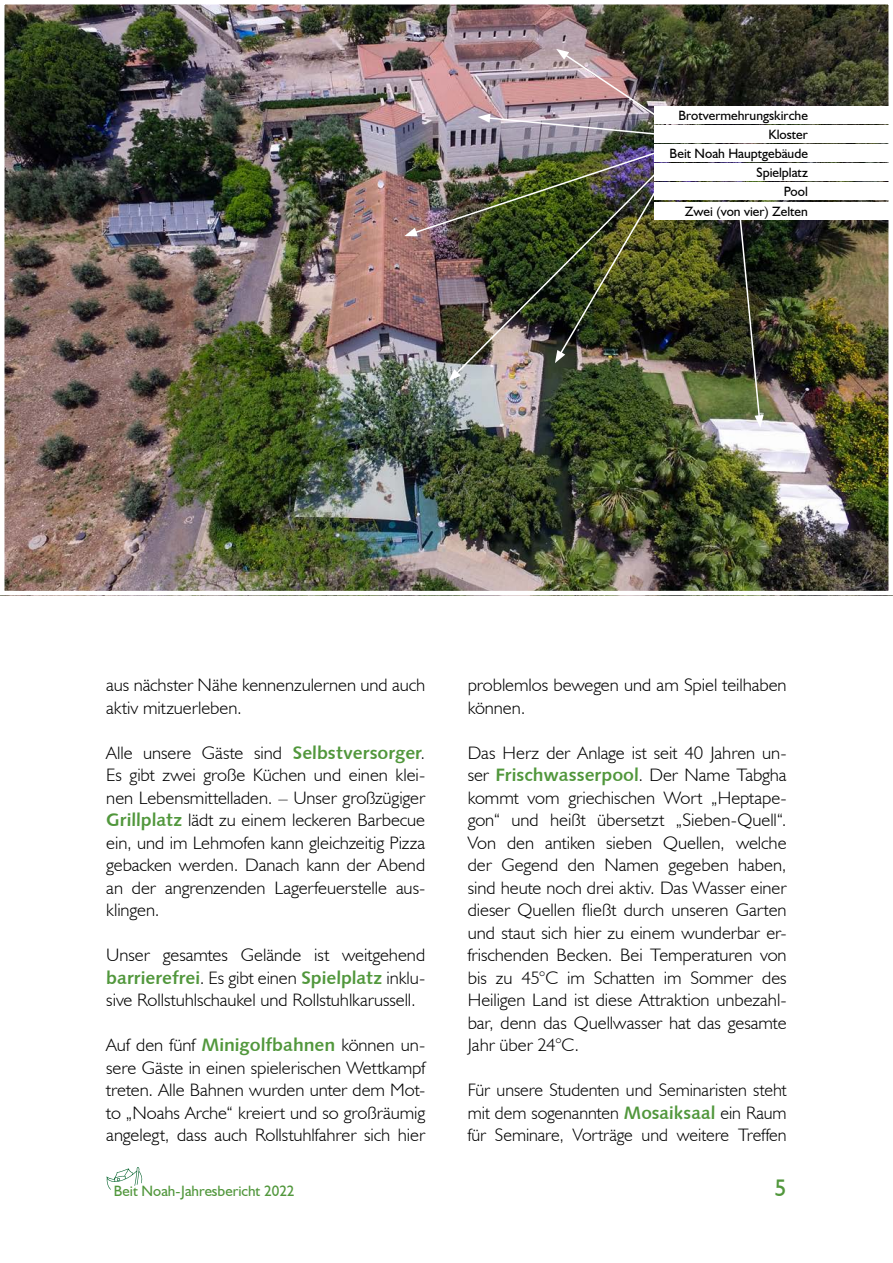
<style>
.page{position:relative;width:893px;height:1263px;background:#fff}
.page>*{position:absolute;margin:0;border:0;box-sizing:border-box;transform-origin:0 0}
.t1{font:24px "Humanist 521 BT";color:#51973c}
.t2{font:300 18px/22.5px "Humanist 521 BT";letter-spacing:-.005em;color:#000;text-align:justify;scale:1.04 1}
.t3{font:300 18px/22.5px "Humanist 521 BT";letter-spacing:-.005em;color:#000;text-align:justify}
.t4{font:18px "Humanist 531 BT Bold A";color:#51973c;scale:1.04 1}
.t5{font:15px "Humanist 521 BT";color:#51973c}
.t6{font:13.5px/19.2px "Humanist 521 BT";color:#000;text-align:right}
.s1{font-family:"Humanist 531 BT Bold A";font-weight:400;color:#51973c}
.s2{font-family:"Humanist 521 BT";font-weight:300;color:#000}
</style>
<div class="page">
<svg style="left:107px;top:1167px;width:35px;height:22px"></svg>
<img style="left:5px;top:5px;width:883px;height:585px">
<div style="left:0;top:0;width:893px;height:595px;border:4px solid #fff"></div>
<div style="left:655px;top:106px;width:238px;height:17px;background:#fff"></div>
<div style="left:655px;top:125px;width:238px;height:17px;background:#fff"></div>
<div style="left:655px;top:145px;width:238px;height:17px;background:#fff"></div>
<div style="left:655px;top:164px;width:238px;height:17px;background:#fff"></div>
<div style="left:655px;top:183px;width:238px;height:17px;background:#fff"></div>
<div style="left:655px;top:202px;width:238px;height:17px;background:#fff"></div>
<img style="left:477px;top:49px;width:180px;height:87px">
<img style="left:739px;top:219px;width:25px;height:209px">
<img style="left:404px;top:151px;width:257px;height:230px">
<p class="t6" style="left:670px;top:105px;width:140px">Brotvermehrungskirche<br>Kloster<br>Beit Noah Hauptgebäude<br>Spielplatz<br>Pool<br>Zwei (von vier) Zelten</p>
<p class="t2" style="left:106px;top:674px;width:308px">aus nächster Nähe kennenzulernen und auch aktiv mitzuerleben.</p>
<p class="t2" style="left:106px;top:741px;width:308px">Alle unsere Gäste sind <span class="s1">Selbstversorger</span>.<br>Es gibt zwei große Küchen und einen klei&shy;nen Lebensmittelladen. – Unser großzügiger <span class="s1">Grillplatz</span> lädt zu einem leckeren Barbecue ein, und im Lehmofen kann gleichzeitig Pizza gebacken werden. Danach kann der Abend an der angrenzenden Lagerfeuerstelle aus&shy;klingen.</p>
<p class="t2" style="left:106px;top:944px;width:308px">Unser gesamtes Gelände ist weitgehend</p>
<p class="t4" style="left:106px;top:966px;width:308px">barrierefrei<span class="s2">. Es gibt einen</span> Spielplatz <span class="s2">inklu-</span></p>
<p class="t2" style="left:106px;top:989px;width:299px">sive Rollstuhlschaukel und Rollstuhlkarussell.</p>
<p class="t2" style="left:106px;top:1034px;width:308px">Auf den fünf <span class="s1">Minigolfbahnen</span> können un&shy;sere Gäste in einen spielerischen Wettkampf treten. Alle Bahnen wurden unter dem Mot&shy;to „Noahs Arche“ kreiert und so großräumig angelegt, dass auch Rollstuhlfahrer sich hier</p>
<p class="t2" style="left:468px;top:674px;width:308px">problemlos bewegen und am Spiel teilhaben können.</p>
<p class="t2" style="left:468px;top:741px;width:308px">Das Herz der Anlage ist seit 40 Jahren un&shy;ser <span class="s1">Frischwasserpool</span>. Der Name Tabgha kommt vom griechischen Wort „Heptape&shy;gon“ und heißt übersetzt „Sieben-Quell“.<br>Von den antiken sieben Quellen, welche der Gegend den Namen gegeben haben, sind heute noch drei aktiv. Das Wasser einer dieser Quellen fließt durch unseren Garten und staut sich hier zu einem wunderbar er&shy;frischenden Becken. Bei Temperaturen von bis zu 45°C im Schatten im Sommer des Heiligen Land ist diese Attraktion unbezahl&shy;bar, denn das Quellwasser hat das gesamte Jahr über 24°C.</p>
<p class="t3" style="left:468px;top:1079px;width:320px">Für unsere Studenten und Seminaristen steht mit dem sogenannten <span class="s1">Mosaiksaal</span> ein Raum für Seminare, Vorträge und weitere Treffen</p>
<p class="t5" style="left:114px;top:1181px;width:182px">Beit Noah-Jahresbericht 2022</p>
<h1 class="t1" style="left:774px;top:1172px;width:14px">5</h1>
</div>
